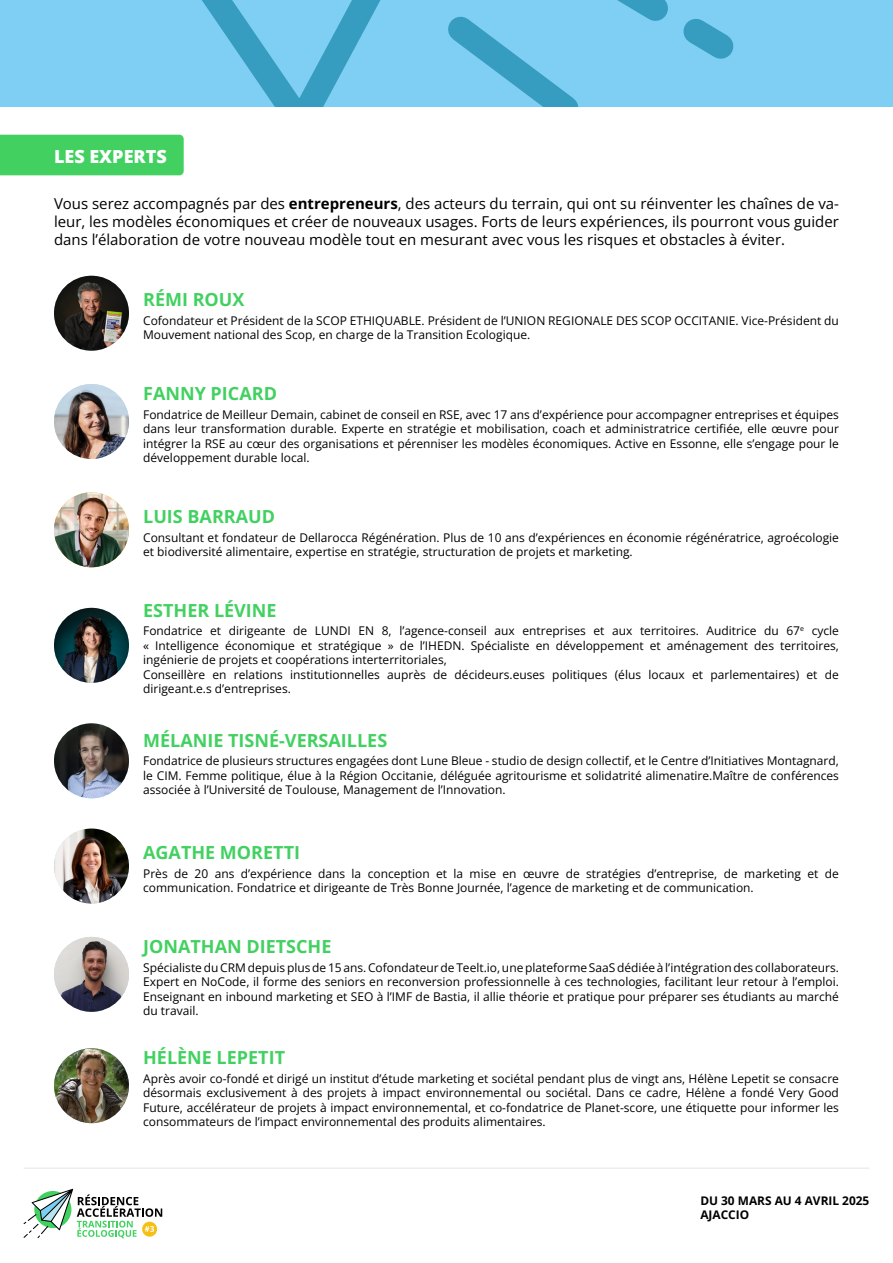
<style>
.page{position:relative;width:893px;height:1263px;background:#fff}
.page>*{position:absolute;margin:0;border:0;box-sizing:border-box;transform-origin:0 0}
.t1{font:700 18px "Open Sans";color:#42d161}
.t2{font:800 18px "Open Sans";color:#fff}
.t3{font:15px/18px "Open Sans";color:#000;text-align:justify}
.t4{font:12px/14.4px "Open Sans";color:#000;text-align:justify}
.t5{font:700 11.85px/14.2px "Open Sans";color:#000}
.s1{font-weight:700}
</style>
<div class="page">
<div style="left:0;top:0;width:893px;height:106px;background:#7ecff3"></div>
<svg style="left:202px;top:0;width:532px;height:106px"></svg>
<div style="left:0;top:135px;width:184px;height:40px;background:#42d161"></div>
<img style="left:54px;top:384px;width:75px;height:75px;border-radius:37px">
<img style="left:54px;top:723px;width:75px;height:75px;border-radius:37px">
<img style="left:54px;top:492px;width:75px;height:75px;border-radius:37px">
<img style="left:54px;top:828px;width:75px;height:75px;border-radius:37px">
<img style="left:54px;top:937px;width:75px;height:75px;border-radius:37px">
<img style="left:54px;top:1048px;width:75px;height:75px;border-radius:37px">
<img style="left:54px;top:276px;width:75px;height:75px;border-radius:37px">
<img style="left:54px;top:608px;width:75px;height:75px;border-radius:37px">
<hr style="left:24px;top:1167px;width:845px;height:2px;background:#ededed">
<svg style="left:24px;top:1189px;width:138px;height:49px"></svg>
<p class="t2" style="left:54px;top:144px;width:114px">LES EXPERTS</p>
<p class="t3" style="left:54px;top:195px;width:786px">Vous serez accompagnés par des <span class="s1">entrepreneurs</span>, des acteurs du terrain, qui ont su réinventer les chaînes de va&shy;leur, les modèles économiques et créer de nouveaux usages. Forts de leurs expériences, ils pourront vous guider dans l’élaboration de votre nouveau modèle tout en mesurant avec vous les risques et obstacles à éviter.</p>
<p class="t1" style="left:143px;top:287px;width:103px">RÉMI ROUX</p>
<p class="t4" style="left:143px;top:313px;width:697px">Cofondateur et Président de la SCOP ETHIQUABLE. Président de l’UNION REGIONALE DES SCOP OCCITANIE. Vice-Président du<br>Mouvement national des Scop, en charge de la Transition Ecologique.</p>
<p class="t1" style="left:143px;top:381px;width:135px">FANNY PICARD</p>
<p class="t4" style="left:143px;top:407px;width:697px">Fondatrice de Meilleur Demain, cabinet de conseil en RSE, avec 17 ans d’expérience pour accompagner entreprises et équipes dans leur transformation durable. Experte en stratégie et mobilisation, coach et administratrice certifiée, elle œuvre pour intégrer la RSE au cœur des organisations et pérenniser les modèles économiques. Active en Essonne, elle s’engage pour le développement durable local.</p>
<p class="t1" style="left:143px;top:504px;width:133px">LUIS BARRAUD</p>
<p class="t4" style="left:143px;top:530px;width:697px">Consultant et fondateur de Dellarocca Régénération. Plus de 10 ans d’expériences en économie régénératrice, agroécologie et biodiversité alimentaire, expertise en stratégie, structuration de projets et marketing.</p>
<p class="t1" style="left:143px;top:598px;width:135px">ESTHER LÉVINE</p>
<p class="t4" style="left:143px;top:624px;width:697px">Fondatrice et dirigeante de LUNDI EN 8, l’agence-conseil aux entreprises et aux territoires. Auditrice du 67<sup>e</sup> cycle « Intelligence économique et stratégique » de l’IHEDN. Spécialiste en développement et aménagement des territoires, ingénierie de projets et coopérations interterritoriales,</p>
<p class="t4" style="left:143px;top:667px;width:697px">Conseillère en relations institutionnelles auprès de décideurs.euses politiques (élus locaux et parlementaires) et de dirigeant.e.s d’entreprises.</p>
<p class="t1" style="left:143px;top:728px;width:246px">MÉLANIE TISNÉ-VERSAILLES</p>
<p class="t4" style="left:143px;top:753px;width:697px">Fondatrice de plusieurs structures engagées dont Lune Bleue - studio de design collectif, et le Centre d’Initiatives Montagnard, le CIM. Femme politique, élue à la Région Occitanie, déléguée agritourisme et solidatrité alimenatire.Maître de conférences associée à l’Université de Toulouse, Management de l’Innovation.</p>
<p class="t1" style="left:143px;top:840px;width:158px">AGATHE MORETTI</p>
<p class="t4" style="left:143px;top:866px;width:697px">Près de 20 ans d’expérience dans la conception et la mise en œuvre de stratégies d’entreprise, de marketing et de communication. Fondatrice et dirigeante de Très Bonne Journée, l’agence de marketing et de communication.</p>
<p class="t1" style="left:143px;top:934px;width:190px">JONATHAN DIETSCHE</p>
<p class="t4" style="left:143px;top:960px;width:697px">Spécialiste du CRM depuis plus de 15 ans. Cofondateur de Teelt.io, une plateforme SaaS dédiée à l’intégration des collaborateurs.<br>Expert en NoCode, il forme des seniors en reconversion professionnelle à ces technologies, facilitant leur retour à l’emploi.<br>Enseignant en inbound marketing et SEO à l’IMF de Bastia, il allie théorie et pratique pour préparer ses étudiants au marché du travail.</p>
<p class="t1" style="left:143px;top:1045px;width:143px">HÉLÈNE LEPETIT</p>
<p class="t4" style="left:143px;top:1071px;width:697px">Après avoir co-fondé et dirigé un institut d’étude marketing et sociétal pendant plus de vingt ans, Hélène Lepetit se consacre désormais exclusivement à des projets à impact environnemental ou sociétal. Dans ce cadre, Hélène a fondé Very Good Future, accélérateur de projets à impact environnemental, et co-fondatrice de Planet-score, une étiquette pour informer les consommateurs de l’impact environnemental des produits alimentaires.</p>
<p class="t5" style="left:700px;top:1193px;width:171px">DU 30 MARS AU 4 AVRIL 2025<br>AJACCIO</p>
</div>
